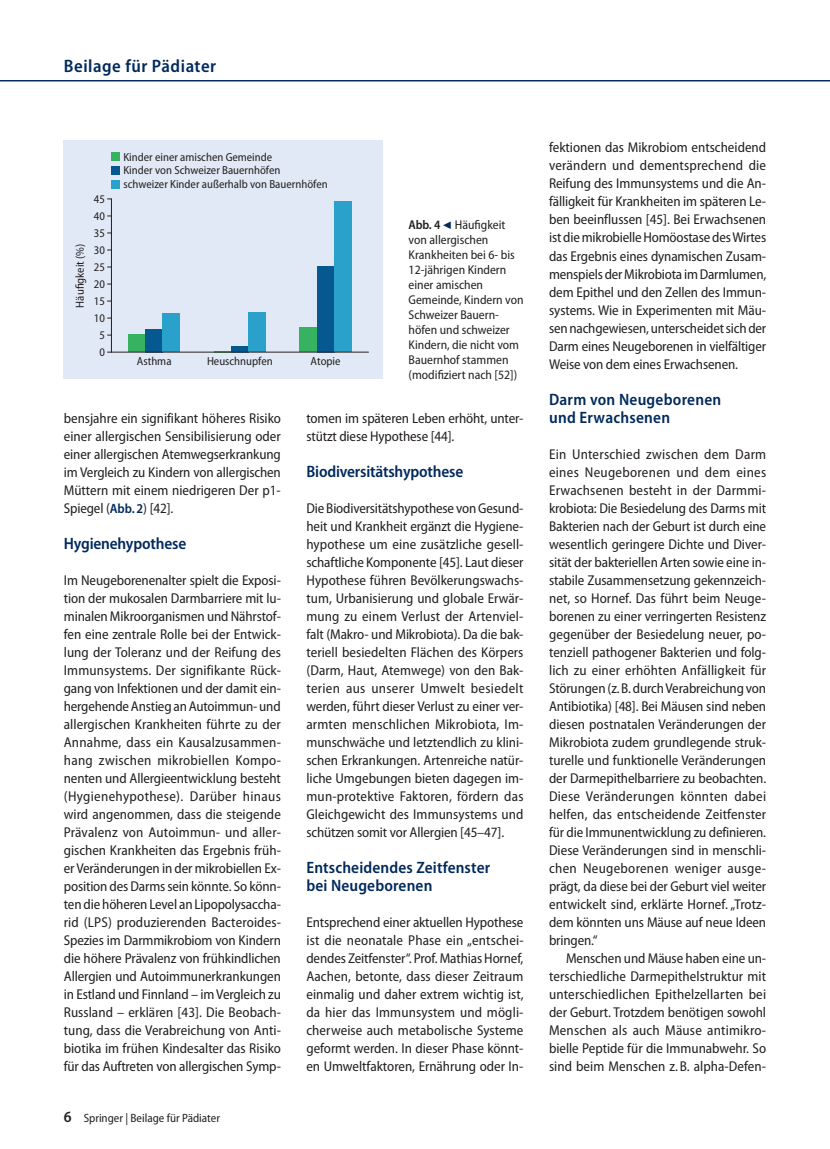
<style>
.page{position:relative;width:830px;height:1149px;background:#fff}
.page>*{position:absolute;margin:0;border:0;box-sizing:border-box;transform-origin:0 0}
.Kolumnentitel{font:600 semi-condensed 18px "Myriad Pro";letter-spacing:.03em;color:#00295c}
.B_Zwischenhead{font:600 semi-condensed 16.5px/18px "Myriad Pro";letter-spacing:.01em;color:#00295c}
.B_Zwischenhead-2{font:600 semi-condensed 16.5px "Myriad Pro";letter-spacing:-.01em;color:#00295c}
.B_Fließtext{font:semi-condensed 14.25px/18px "Myriad Pro";letter-spacing:-.01em;color:#231f20;text-align:justify}
.B_Fließtext_mit_Einz{font:semi-condensed 14.25px/18px "Myriad Pro";letter-spacing:.005em;color:#231f20;text-align:justify}
.B_Abb_BU_mit_Nummeri{font:semi-condensed 12.75px/15px "Myriad Pro";color:#231f20}
.Fußzeile-Pagina_link{font:semi-condensed 12px "Myriad Pro";color:#231f20}
.t1{font:semi-condensed 11.7px/17px "Myriad Pro";color:#231f20;text-align:center}
.s1{font-weight:600}
.s2{font-family:"S Buttons";font-stretch:normal;color:#00295c}
.s3{font-weight:600;font-size:13.5px;color:#00295c}
.s4{font-weight:600;font-size:15.75px}
</style>
<div class="page">
<hr style="left:0;top:80px;width:829px;height:1px;background:#00295c">
<div style="left:64px;top:140px;width:319px;height:238px;background:#e1e9f6"></div>
<div style="left:128px;top:334px;width:18px;height:18px;background:#36b261"></div>
<div style="left:146px;top:329px;width:17px;height:23px;background:#065891"></div>
<div style="left:163px;top:313px;width:17px;height:39px;background:#2aa1cb"></div>
<div style="left:231px;top:346px;width:17px;height:6px;background:#065891"></div>
<div style="left:248px;top:312px;width:17px;height:40px;background:#2aa1cb"></div>
<div style="left:300px;top:327px;width:17px;height:25px;background:#36b261"></div>
<div style="left:317px;top:266px;width:17px;height:86px;background:#065891"></div>
<div style="left:334px;top:201px;width:17px;height:151px;background:#2aa1cb"></div>
<hr style="left:111px;top:199px;width:1px;height:153px;background:#231f20">
<hr style="left:111px;top:351px;width:257px;height:1px;background:#231f20">
<div style="left:111px;top:152px;width:9px;height:9px;background:#36b261"></div>
<div style="left:111px;top:166px;width:9px;height:8px;background:#065891"></div>
<div style="left:111px;top:180px;width:9px;height:8px;background:#2aa1cb"></div>
<p class="Kolumnentitel" style="left:64px;top:56px;width:154px">Beilage für Pädiater</p>
<p class="t1" style="left:94px;top:191px;width:13px">45<br>40<br>35<br>30<br>25<br>20<br>15<br>10<br>5<br>0</p>
<p class="t1" style="left:72px;top:307px;width:65px;rotate:-90deg">Häufigkeit (%)</p>
<p class="t1" style="left:123px;top:150px;width:206px;line-height:13.5px;text-align:left">Kinder einer amischen Gemeinde<br>Kinder von Schweizer Bauernhöfen schweizer Kinder außerhalb von Bauernhöfen</p>
<p class="t1" style="left:137px;top:353px;width:36px">Asthma</p>
<p class="t1" style="left:207px;top:353px;width:67px">Heuschnupfen</p>
<p class="t1" style="left:310px;top:353px;width:31px">Atopie</p>
<p class="B_Abb_BU_mit_Nummeri" style="left:408px;top:217px;width:116px"><span class="s1">Abb. 4</span> <span class="s2">9</span> Häufigkeit von allergischen<br>Krankheiten bei 6- bis<br>12-jährigen Kindern einer amischen<br>Gemeinde, Kindern von<br>Schweizer Bauern&shy;höfen und schweizer<br>Kindern, die nicht vom<br>Bauernhof stammen (modifiziert nach [52])</p>
<p class="B_Fließtext" style="left:64px;top:409px;width:218px">bensjahre ein signifikant höheres Risiko einer allergischen Sensibilisierung oder einer allergischen Atemwegserkrankung im Vergleich zu Kindern von allergischen Müttern mit einem niedrigeren Der p1- Spiegel (<span class="s3">Abb. 2</span>) [42].</p>
<p class="B_Zwischenhead-2" style="left:64px;top:534px;width:124px">Hygienehypothese</p>
<p class="B_Fließtext" style="left:64px;top:571px;width:218px">Im Neugeborenenalter spielt die Exposi&shy;tion der mukosalen Darmbarriere mit lu&shy;minalen Mikroorganismen und Nährstof&shy;fen eine zentrale Rolle bei der Entwick&shy;lung der Toleranz und der Reifung des Immunsystems. Der signifikante Rück&shy;gang von Infektionen und der damit ein&shy;hergehende Anstieg an Autoimmun- und allergischen Krankheiten führte zu der Annahme, dass ein Kausalzusammen&shy;hang zwischen mikrobiellen Kompo&shy;nenten und Allergieentwicklung besteht (Hygienehypothese). Darüber hinaus wird angenommen, dass die steigende Prävalenz von Autoimmun- und aller&shy;gischen Krankheiten das Ergebnis früh&shy;er Veränderungen in der mikrobiellen Ex&shy;position des Darms sein könnte. So könn&shy;ten die höheren Level an Lipopolysaccha&shy;rid (LPS) produzierenden Bacteroides-Spezies im Darmmikrobiom von Kindern die höhere Prävalenz von frühkindlichen Allergien und Autoimmunerkrankungen in Estland und Finnland – im Vergleich zu Russland – erklären [43]. Die Beobach&shy;tung, dass die Verabreichung von Anti&shy;biotika im frühen Kindesalter das Risiko für das Auftreten von allergischen Symp-</p>
<p class="Fußzeile-Pagina_link" style="left:64px;top:1111px;width:158px"><span class="s4">6</span> Springer | Beilage für Pädiater</p>
<p class="B_Fließtext" style="left:306px;top:409px;width:218px">tomen im späteren Leben erhöht, unter&shy;stützt diese Hypothese [44].</p>
<p class="B_Zwischenhead-2" style="left:306px;top:462px;width:158px">Biodiversitätshypothese</p>
<p class="B_Fließtext" style="left:306px;top:499px;width:218px">Die Biodiversitätshypothese von Gesund&shy;heit und Krankheit ergänzt die Hygiene&shy;hypothese um eine zusätzliche gesell&shy;schaftliche Komponente [45]. Laut dieser Hypothese führen Bevölkerungswachs&shy;tum, Urbanisierung und globale Erwär&shy;mung zu einem Verlust der Artenviel&shy;falt (Makro- und Mikrobiota). Da die bak&shy;teriell besiedelten Flächen des Körpers (Darm, Haut, Atemwege) von den Bak&shy;terien aus unserer Umwelt besiedelt werden, führt dieser Verlust zu einer ver&shy;armten menschlichen Mikrobiota, Im&shy;munschwäche und letztendlich zu klini&shy;schen Erkrankungen. Artenreiche natür&shy;liche Umgebungen bieten dagegen im&shy;mun-protektive Faktoren, fördern das Gleichgewicht des Immunsystems und schützen somit vor Allergien [45–47].</p>
<p class="B_Zwischenhead" style="left:306px;top:858px;width:185px">Entscheidendes Zeitfenster bei Neugeborenen</p>
<p class="B_Fließtext" style="left:306px;top:913px;width:219px">Entsprechend einer aktuellen Hypothese ist die neonatale Phase ein „entschei&shy;dendes Zeitfenster“. Prof. Mathias Hornef, Aachen, betonte, dass dieser Zeitraum einmalig und daher extrem wichtig ist, da hier das Immunsystem und mögli&shy;cherweise auch metabolische Systeme geformt werden. In dieser Phase könnt&shy;en Umweltfaktoren, Ernährung oder In-</p>
<p class="B_Fließtext" style="left:549px;top:139px;width:219px">fektionen das Mikrobiom entscheidend verändern und dementsprechend die Reifung des Immunsystems und die An&shy;fälligkeit für Krankheiten im späteren Le&shy;ben beeinflussen [45]. Bei Erwachsenen ist die mikrobielle Homöostase des Wirtes das Ergebnis eines dynamischen Zusam&shy;menspiels der Mikrobiota im Darmlumen, dem Epithel und den Zellen des Immun&shy;systems. Wie in Experimenten mit Mäu&shy;sen nachgewiesen, unterscheidet sich der Darm eines Neugeborenen in vielfältiger Weise von dem eines Erwachsenen.</p>
<p class="B_Zwischenhead" style="left:549px;top:390px;width:174px">Darm von Neugeborenen und Erwachsenen</p>
<p class="B_Fließtext" style="left:549px;top:445px;width:219px">Ein Unterschied zwischen dem Darm eines Neugeborenen und dem eines Erwachsenen besteht in der Darmmi&shy;krobiota: Die Besiedelung des Darms mit Bakterien nach der Geburt ist durch eine wesentlich geringere Dichte und Diver&shy;sität der bakteriellen Arten sowie eine in&shy;stabile Zusammensetzung gekennzeich&shy;net, so Hornef. Das führt beim Neuge&shy;borenen zu einer verringerten Resistenz gegenüber der Besiedelung neuer, po&shy;tenziell pathogener Bakterien und folg&shy;lich zu einer erhöhten Anfälligkeit für Störungen (z.B. durch Verabreichung von Antibiotika) [48]. Bei Mäusen sind neben diesen postnatalen Veränderungen der Mikrobiota zudem grundlegende struk&shy;turelle und funktionelle Veränderungen der Darmepithelbarriere zu beobachten.<br>Diese Veränderungen könnten dabei helfen, das entscheidende Zeitfenster für die Immunentwicklung zu definieren.<br>Diese Veränderungen sind in menschli&shy;chen Neugeborenen weniger ausge&shy;prägt, da diese bei der Geburt viel weiter entwickelt sind, erklärte Hornef. „Trotz&shy;dem könnten uns Mäuse auf neue Ideen bringen.“</p>
<p class="B_Fließtext_mit_Einz" style="left:549px;top:949px;width:218px;text-indent:17px">Menschen und Mäuse haben eine un&shy;terschiedliche Darmepithelstruktur mit unterschiedlichen Epithelzellarten bei der Geburt. Trotzdem benötigen sowohl Menschen als auch Mäuse antimikro&shy;bielle Peptide für die Immunabwehr. So sind beim Menschen z. B. alpha-Defen-</p>
</div>
